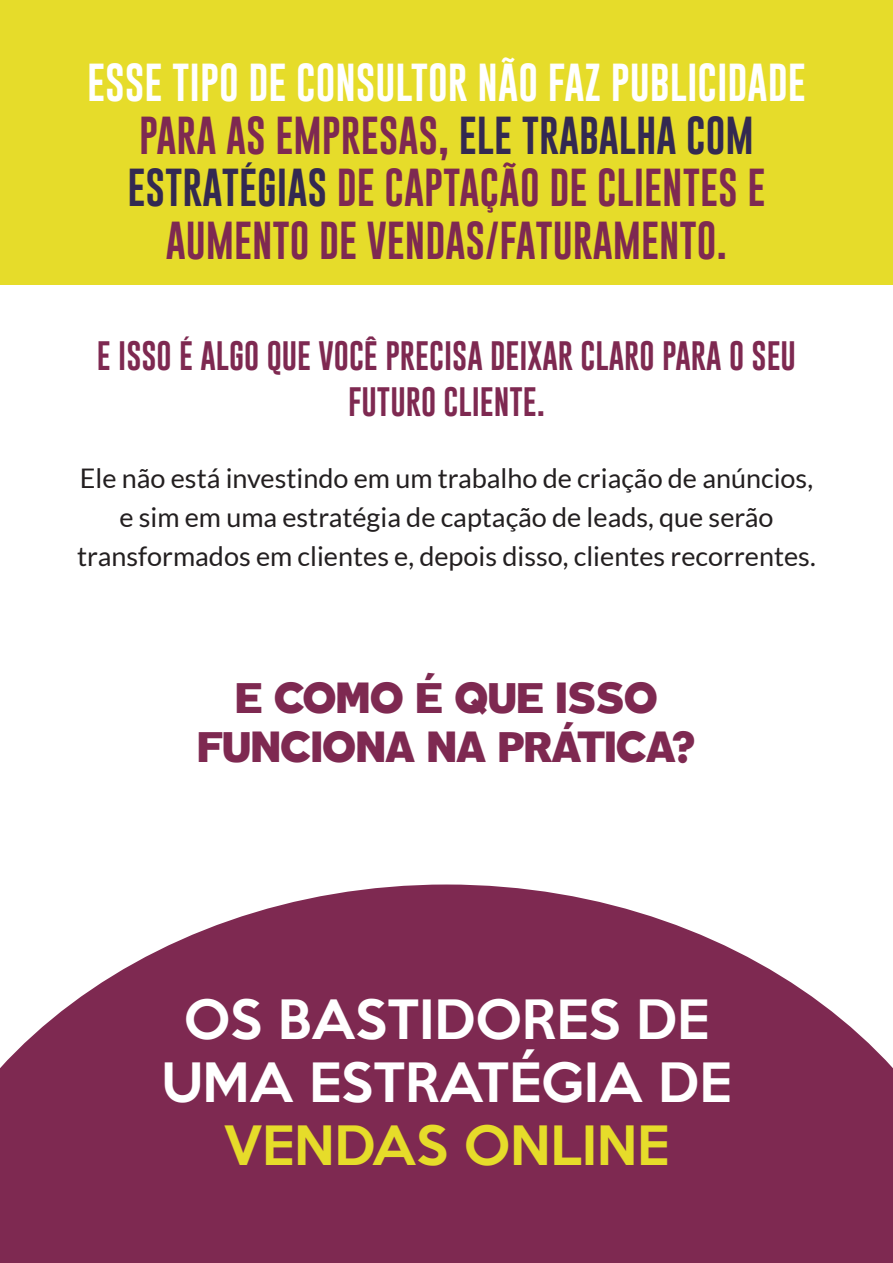
<style>
.page{position:relative;width:893px;height:1263px;background:#fff}
.page>*{position:absolute;margin:0;border:0;box-sizing:border-box;transform-origin:0 0}
.t1{font:500 49.5px "Keep Calm";color:#fff}
.t2{font:500 49.5px "Keep Calm";color:#e6dc2a}
.t3{font:39px/52.5px "Gobold Lowplus";color:#7e2951;text-align:center}
.t4{font:900 39px "Tabarra";color:#7e2951}
.t5{font:30px/46.5px "Gobold Lowplus";color:#7e2951;text-align:center}
.t6{font:27px/39px "Lato";color:#231f20;text-align:center}
.s1{color:#fff}
.s2{color:#332951}
</style>
<div class="page">
<div style="left:0;top:0;width:893px;height:285px;background:#e6dc2a"></div>
<svg style="left:0;top:884px;width:893px;height:379px;background:#91486a"></svg>
<p class="t3" style="left:87px;top:59px;width:720px"><span class="s1">ESSE TIPO DE CONSULTOR NÃO FAZ PUBLICIDADE </span>PARA AS EMPRESAS, <span class="s2">ELE TRABALHA COM ESTRATÉGIAS</span> DE CAPTAÇÃO DE CLIENTES E AUMENTO DE VENDAS/FATURAMENTO.</p>
<p class="t5" style="left:97px;top:335px;width:700px">E ISSO É ALGO QUE VOCÊ PRECISA DEIXAR CLARO PARA O SEU<br>FUTURO CLIENTE.</p>
<p class="t6" style="left:77px;top:458px;width:740px">Ele não está investindo em um trabalho de criação de anúncios, e sim em uma estratégia de captação de leads, que serão transformados em clientes e, depois disso, clientes recorrentes.</p>
<p class="t4" style="left:235px;top:673px;width:424px">E COMO É QUE ISSO</p>
<p class="t4" style="left:198px;top:722px;width:499px">FUNCIONA NA PRÁTICA?</p>
<p class="t1" style="left:184px;top:977px;width:527px">OS BASTIDORES DE</p>
<p class="t1" style="left:161px;top:1040px;width:571px">UMA ESTRATÉGIA DE</p>
<p class="t2" style="left:224px;top:1103px;width:447px">VENDAS ONLINE</p>
</div>
